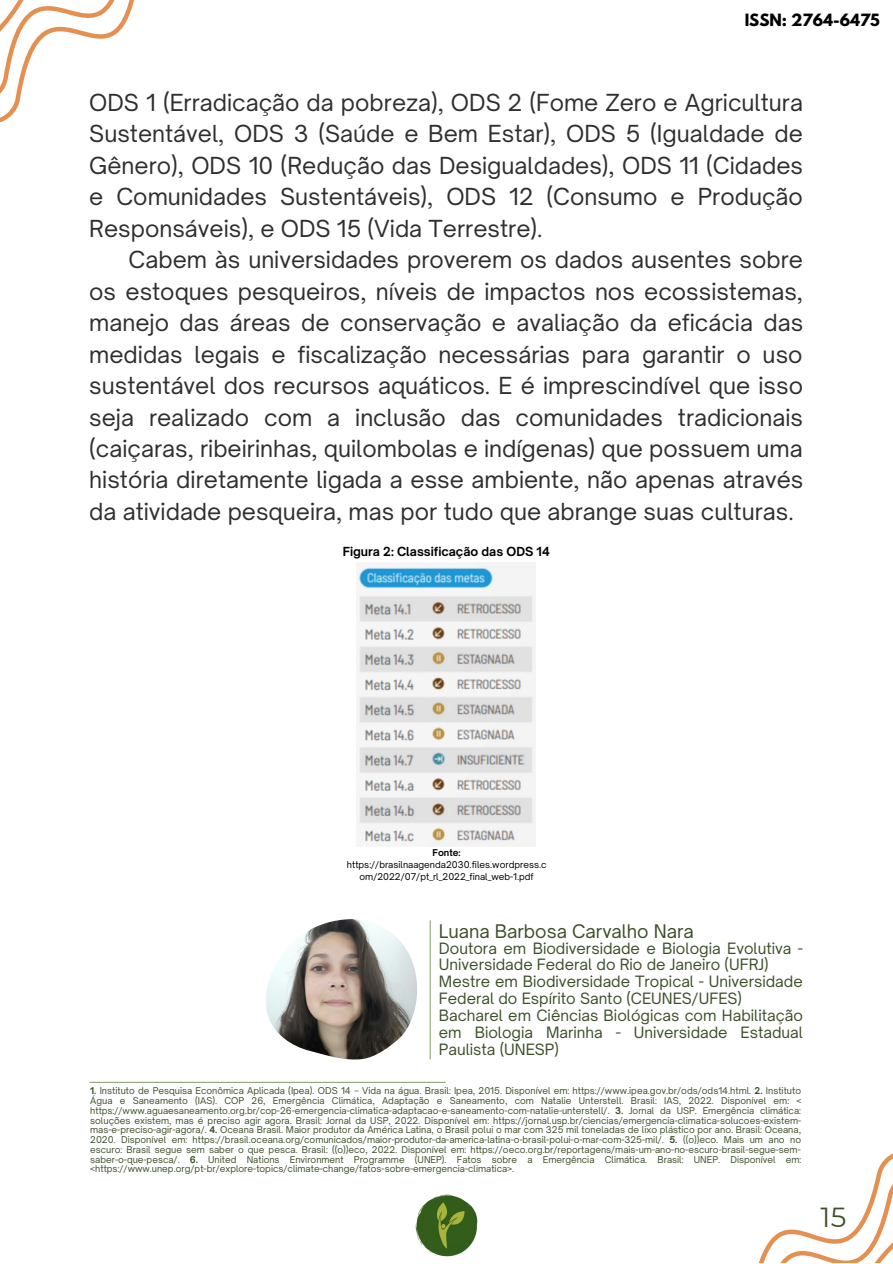
<style>
.page{position:relative;width:893px;height:1264px;background:#fff}
.page>*{position:absolute;margin:0;border:0;box-sizing:border-box;transform-origin:0 0}
.t1{font:27.6px "Montserrat";color:#3e502a}
.t2{font:22.5px/31.5px "Open Sauce One";color:#302f2f;text-align:justify}
.t3{font:18px "Open Sauce One";color:#3e502a}
.t4{font:15px/16.8px "Open Sauce One";color:#3e502a}
.t5{font:700 15px "League Spartan";color:#000}
.t6{font:700 12px "Open Sauce One";color:#000}
.t7{font:9px/9.8px "Open Sauce One";color:#3e502a;text-align:justify}
.t8{font:9px/12px "Open Sauce One";color:#000;text-align:center}
.t9{font:700 9px "Open Sauce One";color:#000}
.s1{font-weight:700}
</style>
<div class="page">
<svg style="left:759px;top:1154px;width:133px;height:108px"></svg>
<img style="left:415px;top:1194px;width:63px;height:63px">
<svg style="left:0;top:0;width:134px;height:122px"></svg>
<hr style="left:429px;top:920px;width:1px;height:139px;background:#8fa678">
<img style="left:266px;top:919px;width:151px;height:141px">
<hr style="left:90px;top:1081px;width:355px;height:1px;background:#8fa678">
<img style="left:358px;top:562px;width:177px;height:284px">
<h3 class="t5" style="left:744px;top:12px;width:137px">ISSN: 2764-6475</h3>
<p class="t2" style="left:89px;top:86px;width:715px">ODS 1 (Erradicação da pobreza), ODS 2 (Fome Zero e Agricultura Sustentável, ODS 3 (Saúde e Bem Estar), ODS 5 (Igualdade de Gênero), ODS 10 (Redução das Desigualdades), ODS 11 (Cidades e Comunidades Sustentáveis), ODS 12 (Consumo e Produção Responsáveis), e ODS 15 (Vida Terrestre).</p>
<p class="t2" style="left:89px;top:244px;width:715px;text-indent:39px">Cabem às universidades proverem os dados ausentes sobre os estoques pesqueiros, níveis de impactos nos ecossistemas, manejo das áreas de conservação e avaliação da eficácia das medidas legais e fiscalização necessárias para garantir o uso sustentável dos recursos aquáticos. E é imprescindível que isso seja realizado com a inclusão das comunidades tradicionais (caiçaras, ribeirinhas, quilombolas e indígenas) que possuem uma história diretamente ligada a esse ambiente, não apenas através da atividade pesqueira, mas por tudo que abrange suas culturas.</p>
<h3 class="t6" style="left:343px;top:544px;width:208px">Figura 2: Classificação das ODS 14</h3>
<p class="t9" style="left:432px;top:847px;width:30px">Fonte:</p>
<p class="t8" style="left:347px;top:859px;width:201px">https://brasilnaagenda2030.files.wordpress.c om/2022/07/pt_rl_2022_final_web-1.pdf</p>
<h3 class="t3" style="left:439px;top:919px;width:256px">Luana Barbosa Carvalho Nara</h3>
<p class="t4" style="left:439px;top:939px;width:365px">Doutora em Biodiversidade e Biologia Evolutiva - Universidade Federal do Rio de Janeiro (UFRJ)<br>Mestre em Biodiversidade Tropical - Universidade Federal do Espírito Santo (CEUNES/UFES)<br>Bacharel em Ciências Biológicas com Habilitação em Biologia Marinha - Universidade Estadual Paulista (UNESP)</p>
<p class="t7" style="left:90px;top:1086px;width:712px"><span class="s1">1.</span> Instituto de Pesquisa Econômica Aplicada (Ipea). ODS 14 – Vida na água. Brasil: Ipea, 2015. Disponível em: https://www.ipea.gov.br/ods/ods14.html. <span class="s1">2.</span> Instituto Água e Saneamento (IAS). COP 26, Emergência Climática, Adaptação e Saneamento, com Natalie Unterstell. Brasil: IAS, 2022. Disponível em: &lt; https://www.aguaesaneamento.org.br/cop-26-emergencia-climatica-adaptacao-e-saneamento-com-natalie-unterstell/. <span class="s1">3.</span> Jornal da USP. Emergência climática: soluções existem, mas é preciso agir agora. Brasil: Jornal da USP, 2022. Disponível em: https://jornal.usp.br/ciencias/emergencia-climatica-solucoes-existem&shy;mas-e-preciso-agir-agora/. <span class="s1">4.</span> Oceana Brasil. Maior produtor da América Latina, o Brasil polui o mar com 325 mil toneladas de lixo plástico por ano. Brasil: Oceana, 2020. Disponível em: https://brasil.oceana.org/comunicados/maior-produtor-da-america-latina-o-brasil-polui-o-mar-com-325-mil/. <span class="s1">5.</span> ((o))eco. Mais um ano no escuro: Brasil segue sem saber o que pesca. Brasil: ((o))eco, 2022. Disponível em: https://oeco.org.br/reportagens/mais-um-ano-no-escuro-brasil-segue-sem&shy;saber-o-que-pesca/. <span class="s1">6.</span> United Nations Environment Programme (UNEP). Fatos sobre a Emergência Climática. Brasil: UNEP. Disponível em: &lt;https://www.unep.org/pt-br/explore-topics/climate-change/fatos-sobre-emergencia-climatica&gt;.</p>
<h1 class="t1" style="left:820px;top:1200px;width:28px">15</h1>
</div>
